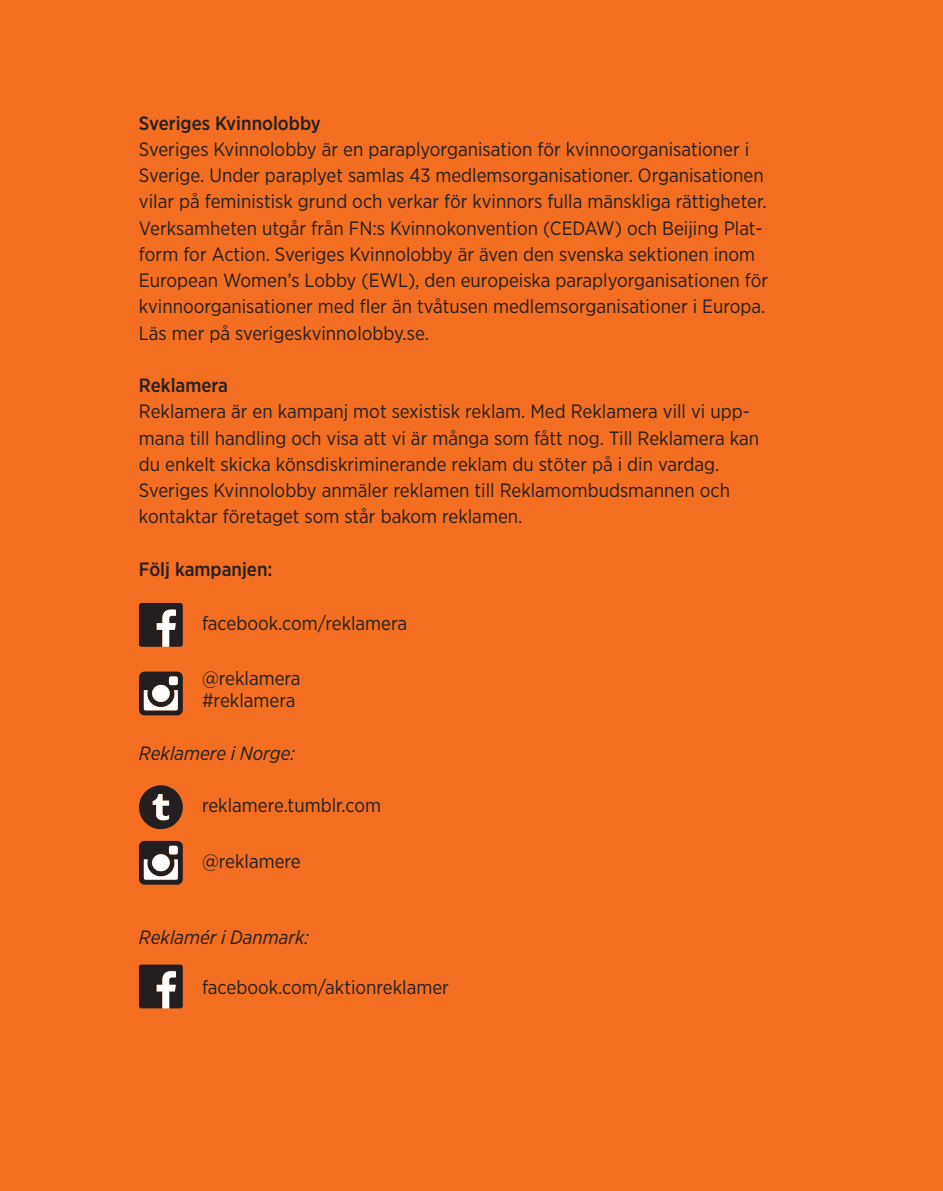
<style>
.page{position:relative;width:943px;height:1191px;background:#f36e21}
.page>*{position:absolute;margin:0;border:0;box-sizing:border-box;transform-origin:0 0}
.bröd{font:19.25px/26.2px "Gotham Narrow";color:#231f20}
.bröd-2{font:500 19.25px "Gotham Narrow";color:#231f20}
.bröd-3{font:italic 19.25px "Gotham Narrow";color:#231f20}
</style>
<div class="page">
<svg style="left:139px;top:603px;width:44px;height:44px;background:#504a49"></svg>
<svg style="left:139px;top:785px;width:44px;height:44px"></svg>
<svg style="left:139px;top:671px;width:44px;height:44px;background:#726966"></svg>
<svg style="left:139px;top:841px;width:44px;height:43px;background:#716a68"></svg>
<svg style="left:139px;top:964px;width:44px;height:44px;background:#524a49"></svg>
<p class="bröd-2" style="left:139px;top:111px;width:183px">Sveriges Kvinnolobby</p>
<p class="bröd" style="left:139px;top:135px;width:631px">Sveriges Kvinnolobby är en paraplyorganisation för kvinnoorganisationer i Sverige. Under paraplyet samlas 43 medlemsorganisationer. Organisationen vilar på feministisk grund och verkar för kvinnors fulla mänskliga rättigheter.<br>Verksamheten utgår från FN:s Kvinnokonvention (CEDAW) och Beijing Plat&shy;form for Action. Sveriges Kvinnolobby är även den svenska sektionen inom European Women’s Lobby (EWL), den europeiska paraplyorganisationen för kvinnoorganisationer med fler än tvåtusen medlemsorganisationer i Europa.<br>Läs mer på sverigeskvinnolobby.se.</p>
<p class="bröd-2" style="left:139px;top:373px;width:90px">Reklamera</p>
<p class="bröd" style="left:139px;top:398px;width:621px">Reklamera är en kampanj mot sexistisk reklam. Med Reklamera vill vi upp&shy;mana till handling och visa att vi är många som fått nog. Till Reklamera kan du enkelt skicka könsdiskriminerande reklam du stöter på i din vardag.<br>Sveriges Kvinnolobby anmäler reklamen till Reklamombudsmannen och kontaktar företaget som står bakom reklamen.</p>
<p class="bröd-2" style="left:139px;top:557px;width:135px">Följ kampanjen:</p>
<p class="bröd" style="left:202px;top:610px;width:207px">facebook.com/reklamera</p>
<p class="bröd" style="left:202px;top:664px;width:100px">@reklamera</p>
<p class="bröd" style="left:202px;top:687px;width:95px">#reklamera</p>
<p class="bröd-3" style="left:139px;top:741px;width:158px">Reklamere i Norge:</p>
<p class="bröd" style="left:202px;top:792px;width:181px">reklamere.tumblr.com</p>
<p class="bröd" style="left:202px;top:848px;width:100px">@reklamere</p>
<p class="bröd-3" style="left:139px;top:925px;width:171px">Reklamér i Danmark:</p>
<p class="bröd" style="left:202px;top:974px;width:248px">facebook.com/aktionreklamer</p>
</div>
